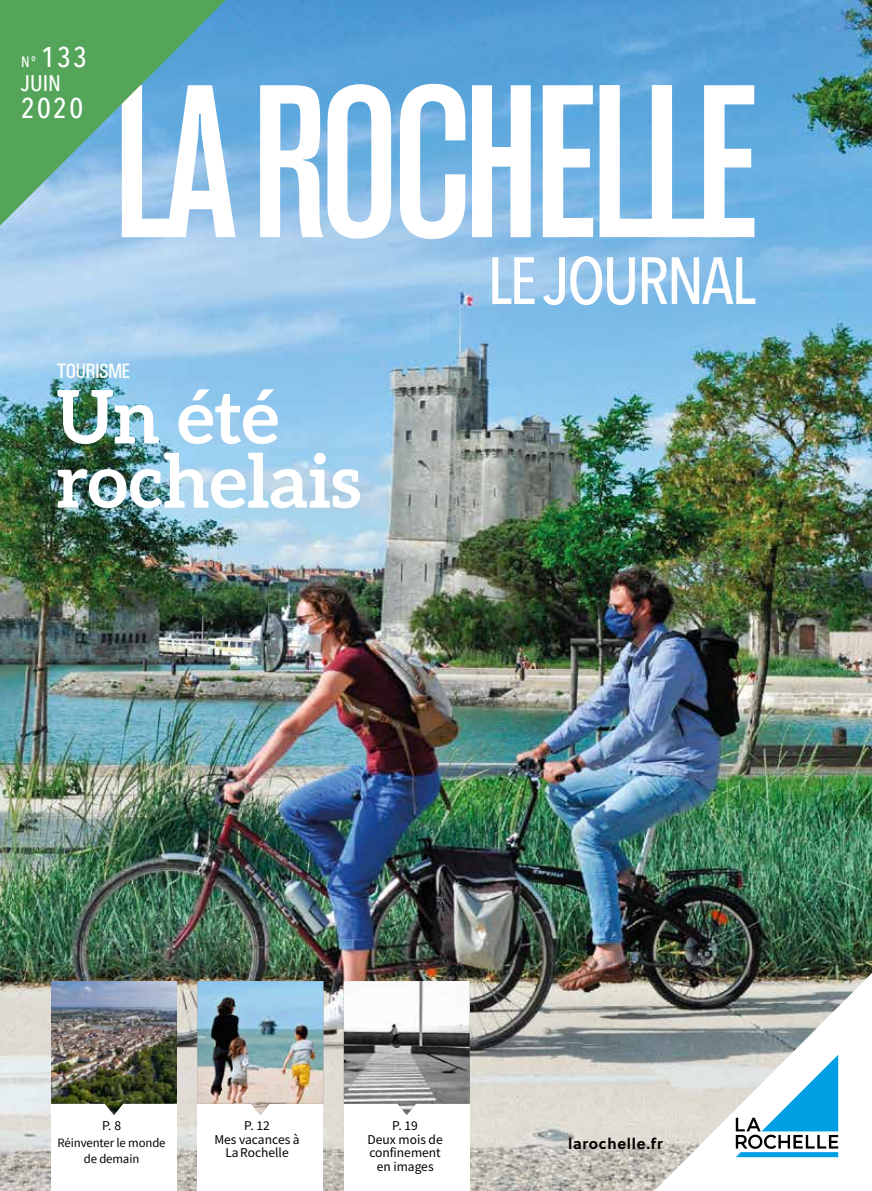
<style>
.page{position:relative;width:872px;height:1191px;background:#fff}
.page>*{position:absolute;margin:0;border:0;box-sizing:border-box;transform-origin:0 0}
.t1{font:500 condensed 215.1px "Akzidenz Grotesk BE";letter-spacing:-.04em;color:#fff}
.t2{font:700 73.95px/64.2px "Aleo";color:#fff}
.t3{font:500 65.85px "Avenir Next Condensed";letter-spacing:-.04em;color:#fff}
.t4{font:500 28.5px "Avenir Next Condensed";letter-spacing:.08em;color:#fff}
.t5{font:500 22.5px "Avenir Next Condensed";color:#fff}
.t6{font:500 condensed 20.85px "Univers";letter-spacing:-.04em;color:#fff}
.t7{font:700 15px "Soleil";letter-spacing:.05em;color:#000}
.t8{font:13.5px/13.5px "Source Sans Variable";letter-spacing:.02em;color:#000;text-align:center}
.t9{font:13.5px "Source Sans Pro";color:#000}
.t10{font:12.75px/16.5px "Source Sans Pro";letter-spacing:-.01em;color:#000;text-align:center}
.s1{font-size:15px}
</style>
<div class="page">
<img style="left:0;top:0;width:872px;height:1191px">
<svg style="left:0;top:0;width:226px;height:226px"></svg>
<div style="left:51px;top:1101px;width:126px;height:90px;background:#fff"></div>
<div style="left:197px;top:1101px;width:126px;height:90px;background:#fff"></div>
<div style="left:344px;top:1101px;width:126px;height:90px;background:#fff"></div>
<img style="left:344px;top:981px;width:126px;height:134px">
<img style="left:197px;top:981px;width:126px;height:134px">
<img style="left:51px;top:981px;width:126px;height:134px">
<svg style="left:654px;top:973px;width:218px;height:218px"></svg>
<svg style="left:735px;top:1054px;width:103px;height:103px"></svg>
<h3 class="t4" style="left:21px;top:40px;width:67px"><span class="s1">N°</span> 133</h3>
<h3 class="t5" style="left:21px;top:70px;width:41px">JUIN</h3>
<h3 class="t4" style="left:21px;top:91px;width:63px">2020</h3>
<h1 class="t1" style="left:113px;top:44px;width:646px">LAROCHELLE</h1>
<h3 class="t3" style="left:487px;top:241px;width:270px">LE JOURNAL</h3>
<h3 class="t6" style="left:56px;top:359px;width:75px">TOURISME</h3>
<h2 class="t2" style="left:56px;top:383px;width:306px">Un été rochelais</h2>
<p class="t9" style="left:102px;top:1117px;width:21px">P. 8</p>
<p class="t10" style="left:57px;top:1134px;width:110px">Réinventer le monde de demain</p>
<p class="t8" style="left:214px;top:1119px;width:86px">P. 12<br>Mes vacances à<br>La Rochelle</p>
<p class="t8" style="left:367px;top:1119px;width:76px">P. 19<br>Deux mois de confinement en images</p>
<p class="t7" style="left:568px;top:1131px;width:96px">larochelle.fr</p>
</div>
